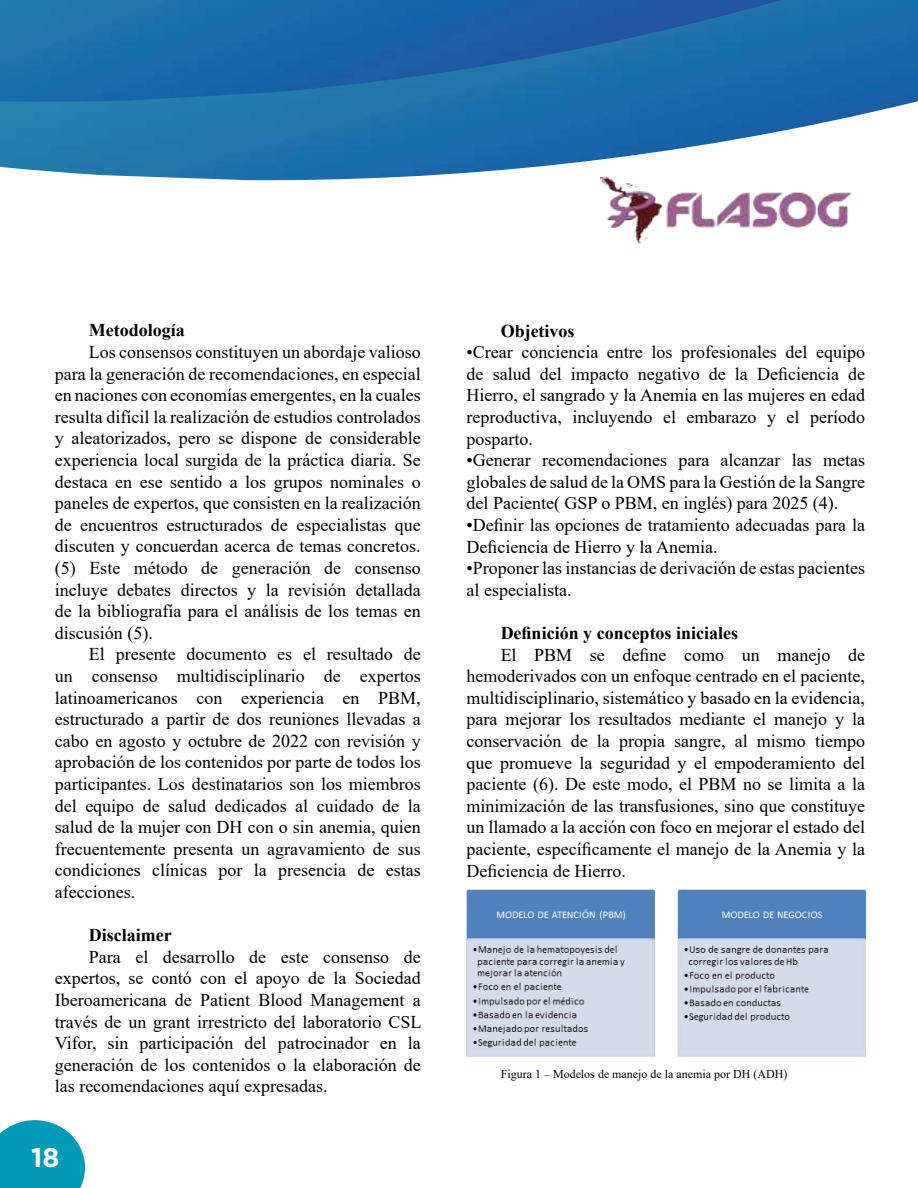
<style>
.page{position:relative;width:918px;height:1188px;background:#fff}
.page>*{position:absolute;margin:0;border:0;box-sizing:border-box;transform-origin:0 0}
.t1{font:700 27px "Gotham";color:#fff}
.t2{font:18px/21.6px "Times New Roman";color:#000;text-align:justify}
.t3{font:700 18px "Times New Roman";color:#000}
.t4{font:12px "Times New Roman";color:#000}
</style>
<div class="page">
<svg style="left:0;top:1120px;width:85px;height:68px;background:#1ea6be"></svg>
<img style="left:601px;top:182px;width:250px;height:62px">
<img style="left:0;top:0;width:918px;height:182px">
<img style="left:0;top:0;width:782px;height:102px">
<img style="left:467px;top:890px;width:398px;height:166px">
<p class="t3" style="left:89px;top:317px;width:97px">Metodología</p>
<p class="t2" style="left:55px;top:341px;width:367px;text-indent:34px">Los consensos constituyen un abordaje valioso para la generación de recomendaciones, en especial en naciones con economías emergentes, en la cuales resulta difícil la realización de estudios controlados y aleatorizados, pero se dispone de considerable experiencia local surgida de la práctica diaria. Se destaca en ese sentido a los grupos nominales o paneles de expertos, que consisten en la realización de encuentros estructurados de especialistas que discuten y concuerdan acerca de temas concretos. (5) Este método de generación de consenso incluye debates directos y la revisión detallada de la bibliografía para el análisis de los temas en discusión (5).</p>
<p class="t2" style="left:55px;top:643px;width:367px;text-indent:34px">El presente documento es el resultado de un consenso multidisciplinario de expertos latinoamericanos con experiencia en PBM, estructurado a partir de dos reuniones llevadas a cabo en agosto y octubre de 2022 con revisión y aprobación de los contenidos por parte de todos los participantes. Los destinatarios son los miembros del equipo de salud dedicados al cuidado de la salud de la mujer con DH con o sin anemia, quien frecuentemente presenta un agravamiento de sus condiciones clínicas por la presencia de estas afecciones.</p>
<p class="t3" style="left:89px;top:922px;width:84px">Disclaimer</p>
<p class="t2" style="left:55px;top:945px;width:368px;text-indent:34px">Para el desarrollo de este consenso de expertos, se contó con el apoyo de la Sociedad Iberoamericana de Patient Blood Management a través de un grant irrestricto del laboratorio CSL Vifor, sin participación del patrocinador en la generación de los contenidos o la elaboración de las recomendaciones aquí expresadas.</p>
<h1 class="t1" style="left:31px;top:1141px;width:30px">18</h1>
<p class="t3" style="left:501px;top:318px;width:75px">Objetivos</p>
<p class="t2" style="left:467px;top:341px;width:400px">•Crear conciencia entre los profesionales del equipo de salud del impacto negativo de la Deficiencia de Hierro, el sangrado y la Anemia en las mujeres en edad reproductiva, incluyendo el embarazo y el período posparto.</p>
<p class="t2" style="left:467px;top:449px;width:400px">•Generar recomendaciones para alcanzar las metas globales de salud de la OMS para la Gestión de la Sangre del Paciente( GSP o PBM, en inglés) para 2025 (4).</p>
<p class="t2" style="left:467px;top:514px;width:400px">•Definir las opciones de tratamiento adecuadas para la<br>Deficiencia de Hierro y la Anemia.</p>
<p class="t2" style="left:467px;top:557px;width:400px">•Proponer las instancias de derivación de estas pacientes al especialista.</p>
<p class="t3" style="left:501px;top:620px;width:239px">Definición y conceptos iniciales</p>
<p class="t2" style="left:467px;top:643px;width:400px;text-indent:34px">El PBM se define como un manejo de hemoderivados con un enfoque centrado en el paciente, multidisciplinario, sistemático y basado en la evidencia, para mejorar los resultados mediante el manejo y la conservación de la propia sangre, al mismo tiempo que promueve la seguridad y el empoderamiento del paciente (6). De este modo, el PBM no se limita a la minimización de las transfusiones, sino que constituye un llamado a la acción con foco en mejorar el estado del paciente, específicamente el manejo de la Anemia y la Deficiencia de Hierro.</p>
<p class="t4" style="left:501px;top:1066px;width:288px">Figura 1 – Modelos de manejo de la anemia por DH (ADH)</p>
</div>
